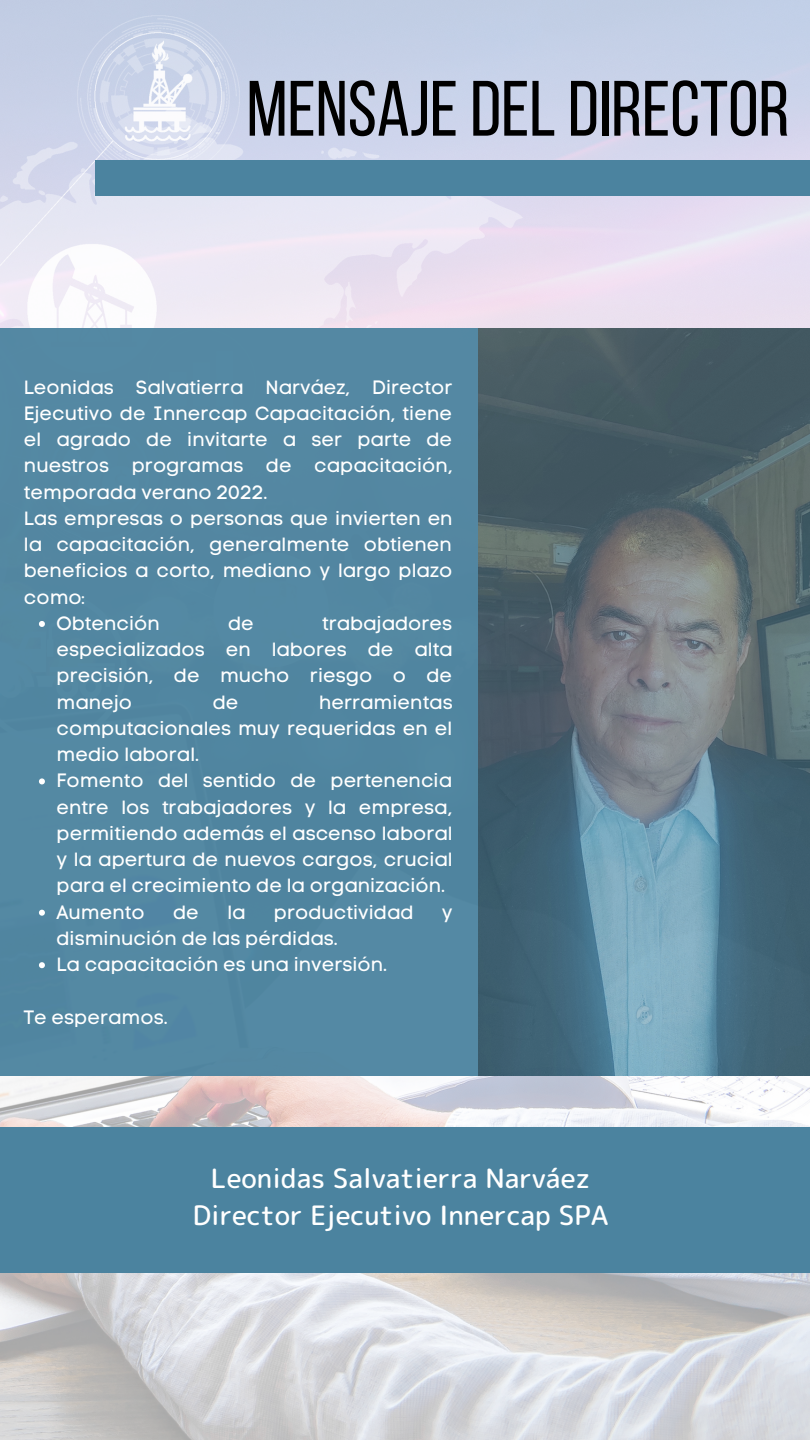
<style>
.page{position:relative;width:810px;height:1440px;background:#fff}
.page>*{position:absolute;margin:0;border:0;box-sizing:border-box;transform-origin:0 0}
.t1{font:78.3px "Bebas Neue";color:#000}
.t2{font:26.7px "rounded mplus 1 p medium";color:#fff}
.t3{font:19.2px/26.2px "Code Pro Normal LC";color:#fff;text-align:justify}
</style>
<div class="page">
<img style="left:0;top:0;width:810px;height:1440px">
<div style="left:96px;top:161px;width:714px;height:35px;background:#4b839f"></div>
<div style="left:0;top:328px;width:810px;height:748px;background:#5488a3"></div>
<div style="left:0;top:1127px;width:810px;height:146px;background:#4b839f"></div>
<img style="left:478px;top:328px;width:332px;height:748px">
<svg style="left:39px;top:621px;width:6px;height:6px"></svg>
<svg style="left:39px;top:778px;width:6px;height:6px"></svg>
<svg style="left:39px;top:910px;width:6px;height:6px"></svg>
<svg style="left:39px;top:962px;width:6px;height:6px"></svg>
<p class="t1" style="left:247px;top:77px;width:544px">MENSAJEDELDIRECTOR</p>
<p class="t3" style="left:24px;top:374px;width:430px">Leonidas Salvatierra Narváez, Director Ejecutivo de Innercap Capacitación, tiene el agrado de invitarte a ser parte de nuestros programas de capacitación, temporada verano 2022.</p>
<p class="t3" style="left:24px;top:505px;width:430px">Las empresas o personas que invierten en la capacitación, generalmente obtienen beneficios a corto, mediano y largo plazo como:</p>
<p class="t3" style="left:57px;top:610px;width:105px">Obtención</p>
<p class="t3" style="left:228px;top:610px;width:27px">de</p>
<p class="t3" style="left:57px;top:610px;width:398px;text-indent:266px">trabajadores especializados en labores de alta precisión, de mucho riesgo o de manejo</p>
<p class="t3" style="left:57px;top:689px;width:398px;text-indent:263px">herramientas computacionales muy requeridas en el medio laboral.</p>
<p class="t3" style="left:57px;top:768px;width:398px">Fomento del sentido de pertenencia entre los trabajadores y la empresa, permitiendo además el ascenso laboral y la apertura de nuevos cargos, crucial para el crecimiento de la organización.</p>
<p class="t3" style="left:57px;top:899px;width:90px">Aumento</p>
<p class="t3" style="left:173px;top:899px;width:27px">de</p>
<p class="t3" style="left:227px;top:899px;width:20px">la</p>
<p class="t3" style="left:274px;top:899px;width:141px">productividad</p>
<p class="t3" style="left:442px;top:899px;width:12px">y</p>
<p class="t3" style="left:57px;top:925px;width:283px">disminución de las pérdidas.</p>
<p class="t3" style="left:57px;top:951px;width:332px">La capacitación es una inversión.</p>
<p class="t3" style="left:213px;top:689px;width:27px">de</p>
<p class="t3" style="left:24px;top:1004px;width:145px">Te esperamos.</p>
<p class="t2" style="left:211px;top:1159px;width:381px">Leonidas Salvatierra Narváez</p>
<p class="t2" style="left:193px;top:1196px;width:417px">Director Ejecutivo Innercap SPA</p>
</div>
